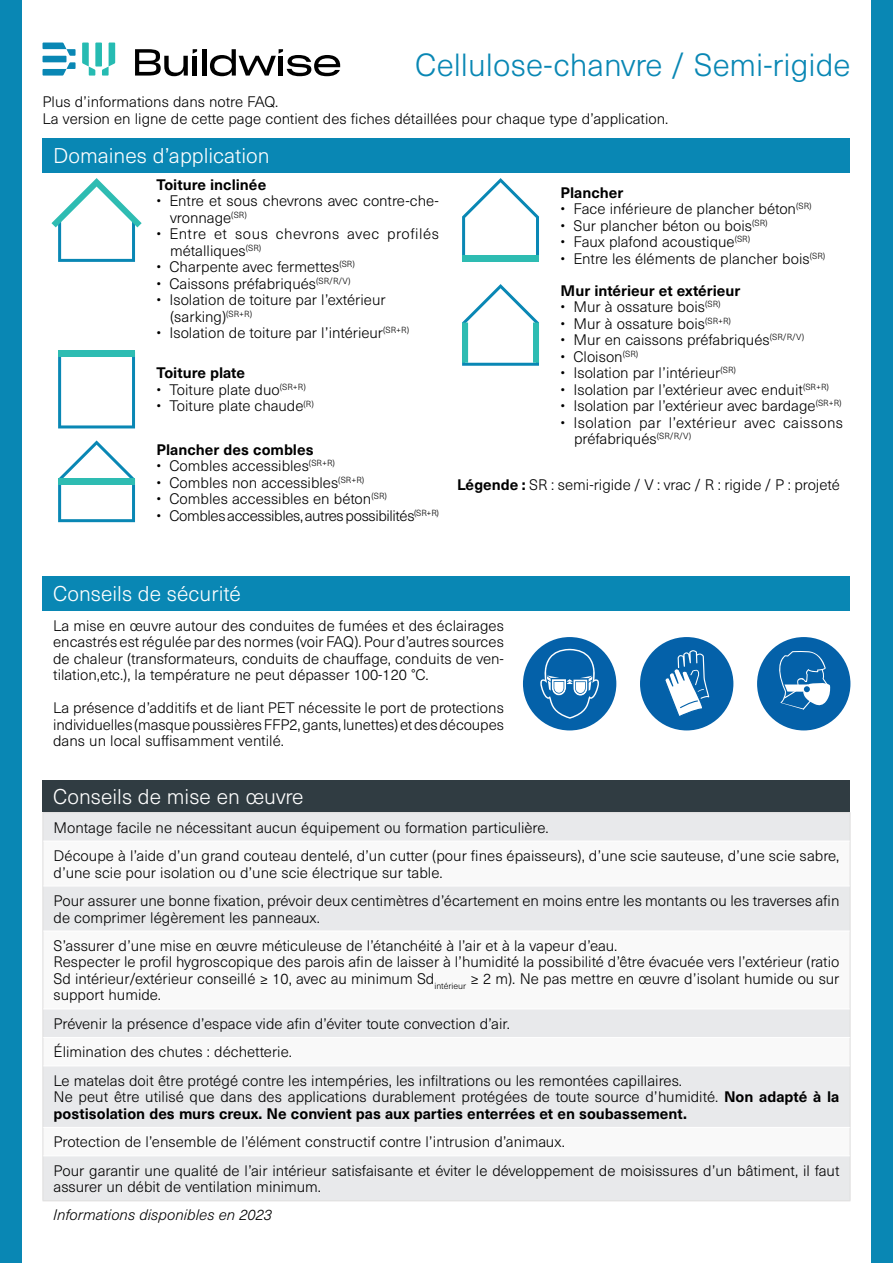
<style>
.page{position:relative;width:893px;height:1263px;background:#fff}
.page>*{position:absolute;margin:0;border:0;box-sizing:border-box;transform-origin:0 0}
.Main_Title{font:300 31.5px "Neue Haas Unica W1 G";color:#0987b4}
.Section_Title{font:300 21px "Neue Haas Unica W1 G";color:#fff}
.Section_Title_Dark{font:300 21px "Neue Haas Unica W1 G";color:#fff}
.Table{font:300 15px/16.5px "Neue Haas Unica W1 G";color:#000}
.Table-2{font:700 15px/16.5px "Neue Haas Unica W1 G";color:#000}
.Table-3{font:300 15px/16.5px "Neue Haas Unica W1 G";letter-spacing:.02em;color:#000}
.Table-4{font:300 15px/16.5px "Neue Haas Unica W1 G";letter-spacing:.035em;color:#000}
.Table-5{font:300 15px "Neue Haas Unica W1 G";letter-spacing:-.025em;color:#000}
.t1{font:italic 300 15px "Neue Haas Unica W1 G";color:#000}
.s1{font-weight:700}
.s2{font-weight:300}
</style>
<div class="page">
<div style="left:0;top:0;width:21px;height:1263px;background:#0987b4"></div>
<div style="left:872px;top:0;width:21px;height:1263px;background:#0987b4"></div>
<svg style="left:135px;top:49px;width:62px;height:27px"></svg>
<hr style="left:193px;top:56px;width:4px;height:20px;background:#000">
<hr style="left:202px;top:49px;width:4px;height:27px;background:#000">
<svg style="left:210px;top:49px;width:130px;height:27px"></svg>
<svg style="left:43px;top:62px;width:33px;height:14px"></svg>
<svg style="left:43px;top:43px;width:33px;height:13px"></svg>
<div style="left:43px;top:56px;width:23px;height:6px;background:#0987b4"></div>
<svg style="left:82px;top:43px;width:13px;height:33px"></svg>
<svg style="left:102px;top:43px;width:13px;height:33px"></svg>
<div style="left:95px;top:43px;width:7px;height:24px;background:#26bbb2"></div>
<div style="left:43px;top:138px;width:807px;height:34px;background:#0987b4"></div>
<div style="left:43px;top:576px;width:807px;height:34px;background:#0987b4"></div>
<div style="left:523px;top:637px;width:93px;height:93px;background:#0461a9;border-radius:50%"></div>
<svg style="left:540px;top:649px;width:59px;height:70px"></svg>
<div style="left:640px;top:637px;width:93px;height:93px;background:#0461a9;border-radius:50%"></div>
<svg style="left:665px;top:650px;width:44px;height:66px"></svg>
<div style="left:757px;top:637px;width:93px;height:93px;background:#0461a9;border-radius:50%"></div>
<svg style="left:779px;top:651px;width:51px;height:59px"></svg>
<div style="left:43px;top:780px;width:807px;height:32px;background:#303c42"></div>
<div style="left:44px;top:813px;width:806px;height:387px;background:#e8e9eb"></div>
<svg style="left:44px;top:842px;width:806px;height:313px"></svg>
<hr style="left:43px;top:812px;width:807px;height:1px;background:#dedddd">
<svg style="left:43px;top:813px;width:1px;height:28px"></svg>
<svg style="left:850px;top:813px;width:1px;height:28px"></svg>
<hr style="left:43px;top:841px;width:1px;height:45px;background:#dedddd">
<hr style="left:850px;top:841px;width:1px;height:45px;background:#dedddd">
<hr style="left:43px;top:886px;width:1px;height:45px;background:#dedddd">
<hr style="left:850px;top:886px;width:1px;height:45px;background:#dedddd">
<hr style="left:43px;top:931px;width:1px;height:78px;background:#dedddd">
<hr style="left:850px;top:931px;width:1px;height:78px;background:#dedddd">
<svg style="left:43px;top:1009px;width:1px;height:56px"></svg>
<svg style="left:850px;top:1009px;width:1px;height:57px"></svg>
<hr style="left:43px;top:1066px;width:1px;height:61px;background:#dedddd">
<hr style="left:850px;top:1066px;width:1px;height:61px;background:#dedddd">
<svg style="left:43px;top:1128px;width:1px;height:27px"></svg>
<svg style="left:850px;top:1127px;width:1px;height:29px"></svg>
<hr style="left:43px;top:1156px;width:1px;height:44px;background:#dedddd">
<hr style="left:850px;top:1156px;width:1px;height:44px;background:#dedddd">
<hr style="left:43px;top:1200px;width:807px;height:1px;background:#dedddd">
<hr style="left:43px;top:841px;width:807px;height:1px;background:#fff">
<hr style="left:43px;top:886px;width:807px;height:1px;background:#fff">
<hr style="left:43px;top:931px;width:807px;height:1px;background:#fff">
<hr style="left:43px;top:1008px;width:807px;height:1px;background:#fff">
<hr style="left:43px;top:1037px;width:807px;height:1px;background:#fff">
<hr style="left:43px;top:1065px;width:807px;height:1px;background:#fff">
<hr style="left:43px;top:1127px;width:807px;height:1px;background:#fff">
<hr style="left:43px;top:1155px;width:807px;height:1px;background:#fff">
<svg style="left:51px;top:178px;width:91px;height:84px"></svg>
<svg style="left:58px;top:356px;width:77px;height:72px"></svg>
<div style="left:58px;top:350px;width:77px;height:6px;background:#2ebcb2"></div>
<svg style="left:58px;top:440px;width:77px;height:82px"></svg>
<div style="left:58px;top:479px;width:77px;height:6px;background:#2ebcb2"></div>
<svg style="left:462px;top:178px;width:77px;height:77px"></svg>
<div style="left:462px;top:255px;width:77px;height:6px;background:#2ebcb2"></div>
<svg style="left:462px;top:284px;width:77px;height:82px"></svg>
<p class="Main_Title" style="left:415px;top:42px;width:437px">Cellulose-chanvre / Semi-rigide</p>
<p class="Table" style="left:43px;top:93px;width:237px">Plus d’informations dans notre FAQ.</p>
<p class="Table" style="left:43px;top:109px;width:627px">La version en ligne de cette page contient des fiches détaillées pour chaque type d’application.</p>
<p class="Section_Title" style="left:53px;top:140px;width:218px">Domaines d’application</p>
<p class="Table-2" style="left:157px;top:175px;width:111px">Toiture inclinée</p>
<p class="Table" style="left:170px;top:192px;width:270px;text-indent:-14px">• Entre et sous chevrons avec contre-che&shy;vronnage<sup>(SR)</sup></p>
<p class="Table-4" style="left:170px;top:225px;width:270px;text-indent:-14px">• Entre et sous chevrons avec profilés métalliques<sup>(SR)</sup></p>
<p class="Table" style="left:157px;top:258px;width:200px">• Charpente avec fermettes<sup>(SR)</sup></p>
<p class="Table" style="left:157px;top:274px;width:195px">• Caissons préfabriqués<sup>(SR/R/V)</sup></p>
<p class="Table" style="left:170px;top:291px;width:217px;text-indent:-14px">• Isolation de toiture par l’extérieur (sarking)<sup>(SR+R)</sup></p>
<p class="Table" style="left:157px;top:324px;width:254px">• Isolation de toiture par l’intérieur<sup>(SR+R)</sup></p>
<p class="Table-2" style="left:157px;top:364px;width:90px">Toiture plate</p>
<p class="Table" style="left:157px;top:381px;width:151px">• Toiture plate duo<sup>(SR+R)</sup></p>
<p class="Table" style="left:157px;top:397px;width:159px">• Toiture plate chaude<sup>(R)</sup></p>
<p class="Table-2" style="left:157px;top:440px;width:159px">Plancher des combles</p>
<p class="Table" style="left:157px;top:457px;width:180px">• Combles accessibles<sup>(SR+R)</sup></p>
<p class="Table" style="left:157px;top:473px;width:209px">• Combles non accessibles<sup>(SR+R)</sup></p>
<p class="Table" style="left:157px;top:490px;width:232px">• Combles accessibles en béton<sup>(SR)</sup></p>
<p class="Table-5" style="left:157px;top:505px;width:284px">• Combles accessibles, autres possibilités<sup>(SR+R)</sup></p>
<p class="Table-2" style="left:561px;top:183px;width:64px">Plancher</p>
<p class="Table" style="left:561px;top:200px;width:252px">• Face inférieure de plancher béton<sup>(SR)</sup></p>
<p class="Table" style="left:561px;top:216px;width:209px">• Sur plancher béton ou bois<sup>(SR)</sup></p>
<p class="Table" style="left:561px;top:233px;width:191px">• Faux plafond acoustique<sup>(SR)</sup></p>
<p class="Table" style="left:561px;top:249px;width:266px">• Entre les éléments de plancher bois<sup>(SR)</sup></p>
<p class="Table-2" style="left:561px;top:281px;width:181px">Mur intérieur et extérieur</p>
<p class="Table" style="left:561px;top:298px;width:161px">• Mur à ossature bois<sup>(SR)</sup></p>
<p class="Table" style="left:561px;top:314px;width:172px">• Mur à ossature bois<sup>(SR+R)</sup></p>
<p class="Table" style="left:561px;top:331px;width:245px">• Mur en caissons préfabriqués<sup>(SR/R/V)</sup></p>
<p class="Table" style="left:561px;top:347px;width:79px">• Cloison<sup>(SR)</sup></p>
<p class="Table" style="left:561px;top:364px;width:177px">• Isolation par l’intérieur<sup>(SR)</sup></p>
<p class="Table" style="left:561px;top:380px;width:270px">• Isolation par l’extérieur avec enduit<sup>(SR+R)</sup></p>
<p class="Table" style="left:561px;top:397px;width:282px">• Isolation par l’extérieur avec bardage<sup>(SR+R)</sup></p>
<p class="Table-3" style="left:574px;top:413px;width:270px;text-indent:-14px">• Isolation par l’extérieur avec caissons préfabriqués<sup>(SR/R/V)</sup></p>
<p class="Table" style="left:457px;top:476px;width:384px"><span class="s1">Légende :</span> SR : semi-rigide / V : vrac / R : rigide / P : projeté</p>
<p class="Section_Title" style="left:53px;top:578px;width:189px">Conseils de sécurité</p>
<p class="Table" style="left:53px;top:616px;width:452px;text-align:justify">La mise en œuvre autour des conduites de fumées et des éclairages encastrés est régulée par des normes (voir FAQ). Pour d’autres sources de chaleur (transformateurs, conduits de chauffage, conduits de ven&shy;tilation,etc.), la température ne peut dépasser 100-120 °C.</p>
<p class="Table" style="left:53px;top:699px;width:452px;text-align:justify">La présence d’additifs et de liant PET nécessite le port de protections individuelles (masque poussières FFP2, gants, lunettes) et des découpes dans un local suffisamment ventilé.</p>
<p class="Section_Title_Dark" style="left:53px;top:782px;width:252px">Conseils de mise en œuvre</p>
<p class="Table" style="left:54px;top:818px;width:497px">Montage facile ne nécessitant aucun équipement ou formation particulière.</p>
<p class="Table" style="left:54px;top:847px;width:787px">Découpe à l’aide d’un grand couteau dentelé, d’un cutter (pour fines épaisseurs), d’une scie sauteuse, d’une scie sabre, d’une scie pour isolation ou d’une scie électrique sur table.</p>
<p class="Table" style="left:54px;top:892px;width:787px">Pour assurer une bonne fixation, prévoir deux centimètres d’écartement en moins entre les montants ou les traverses afin de comprimer légèrement les panneaux.</p>
<p class="Table" style="left:54px;top:937px;width:565px">S’assurer d’une mise en œuvre méticuleuse de l’étanchéité à l’air et à la vapeur d’eau.</p>
<p class="Table" style="left:54px;top:953px;width:787px;text-align:justify">Respecter le profil hygroscopique des parois afin de laisser à l’humidité la possibilité d’être évacuée vers l’extérieur (ratio Sd intérieur/extérieur conseillé ≥ 10, avec au minimum Sd<sub>intérieur</sub> ≥ 2 m). Ne pas mettre en œuvre d’isolant humide ou sur support humide.</p>
<p class="Table" style="left:54px;top:1015px;width:458px">Prévenir la présence d’espace vide afin d’éviter toute convection d’air.</p>
<p class="Table" style="left:54px;top:1043px;width:240px">Élimination des chutes : déchetterie.</p>
<p class="Table" style="left:54px;top:1071px;width:630px">Le matelas doit être protégé contre les intempéries, les infiltrations ou les remontées capillaires.</p>
<p class="Table-2" style="left:54px;top:1088px;width:787px"><span class="s2">Ne peut être utilisé que dans des applications durablement protégées de toute source d’humidité.</span> Non adapté à la postisolation des murs creux. Ne convient pas aux parties enterrées et en soubassement.</p>
<p class="Table" style="left:54px;top:1133px;width:513px">Protection de l’ensemble de l’élément constructif contre l’intrusion d’animaux.</p>
<p class="Table" style="left:54px;top:1161px;width:787px">Pour garantir une qualité de l’air intérieur satisfaisante et éviter le développement de moisissures d’un bâtiment, il faut assurer un débit de ventilation minimum.</p>
<p class="t1" style="left:53px;top:1203px;width:220px">Informations disponibles en 2023</p>
</div>
